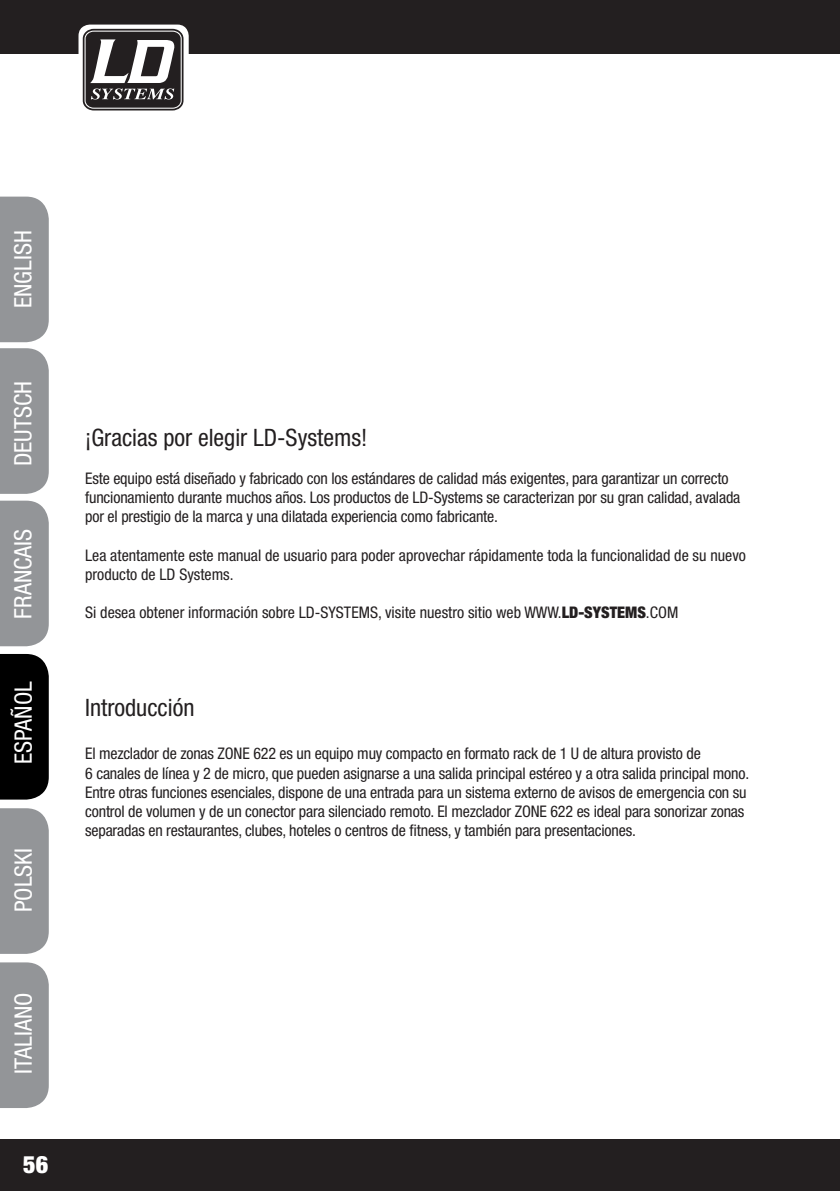
<style>
.page{position:relative;width:840px;height:1191px;background:#fff}
.page>*{position:absolute;margin:0;border:0;box-sizing:border-box;transform-origin:0 0}
.t1{font:condensed 24px "Helvetica Neue LT Std";color:#fff}
.t2{font:condensed 24px "Helvetica Neue LT Pro";color:#231f20}
.t3{font:900 condensed 24px "Helvetica Neue LT Std";color:#fff}
.t4{font:condensed 16px/19.2px "Helvetica Neue LT Pro";letter-spacing:-.01em;color:#231f20}
.s1{font-weight:900}
</style>
<div class="page">
<div style="left:0;top:1138px;width:839px;height:53px;background:#231f20"></div>
<div style="left:0;top:0;width:839px;height:54px;background:#231f20"></div>
<svg style="left:78px;top:25px;width:111px;height:91px"></svg>
<svg style="left:83px;top:29px;width:100px;height:81px"></svg>
<div style="left:0;top:348px;width:49px;height:146px;background:#939598"></div>
<div style="left:0;top:197px;width:49px;height:145px;background:#939598"></div>
<div style="left:0;top:654px;width:49px;height:145px;background:#000"></div>
<div style="left:0;top:500px;width:49px;height:146px;background:#939598"></div>
<div style="left:0;top:808px;width:49px;height:146px;background:#939598"></div>
<div style="left:0;top:962px;width:49px;height:146px;background:#939598"></div>
<h1 class="t1" style="left:9px;top:308px;width:79px;rotate:-90deg">ENGLISH</h1>
<h1 class="t1" style="left:9px;top:466px;width:87px;rotate:-90deg">DEUTSCH</h1>
<h1 class="t1" style="left:9px;top:618px;width:91px;rotate:-90deg">FRANCAIS</h1>
<h1 class="t1" style="left:9px;top:764px;width:83px;rotate:-90deg">español</h1>
<h1 class="t1" style="left:9px;top:905px;width:91px;rotate:-90deg">FRANCAIS</h1>
<h1 class="t1" style="left:9px;top:912px;width:66px;rotate:-90deg">POLSKI</h1>
<h1 class="t1" style="left:9px;top:1078px;width:91px;rotate:-90deg">FRANCAIS</h1>
<h1 class="t1" style="left:9px;top:1073px;width:80px;rotate:-90deg">ITALIANO</h1>
<h1 class="t3" style="left:23px;top:1149px;width:26px">56</h1>
<h1 class="t2" style="left:85px;top:423px;width:283px">¡Gracias por elegir LD-Systems!</h1>
<p class="t4" style="left:85px;top:468px;width:656px">Este equipo está diseñado y fabricado con los estándares de calidad más exigentes, para garantizar un correcto funcionamiento durante muchos años. Los productos de LD-Systems se caracterizan por su gran calidad, avalada por el prestigio de la marca y una dilatada experiencia como fabricante.</p>
<p class="t4" style="left:85px;top:545px;width:662px">Lea atentamente este manual de usuario para poder aprovechar rápidamente toda la funcionalidad de su nuevo producto de LD Systems.</p>
<p class="t4" style="left:85px;top:603px;width:594px">Si desea obtener información sobre LD-SYSTEMS, visite nuestro sitio web WWW.<span class="s1">LD-SYSTEMS</span>.COM</p>
<h1 class="t2" style="left:85px;top:693px;width:111px">Introducción</h1>
<p class="t4" style="left:85px;top:744px;width:665px">El mezclador de zonas ZONE 622 es un equipo muy compacto en formato rack de 1 U de altura provisto de<br>6 canales de línea y 2 de micro, que pueden asignarse a una salida principal estéreo y a otra salida principal mono.<br>Entre otras funciones esenciales, dispone de una entrada para un sistema externo de avisos de emergencia con su control de volumen y de un conector para silenciado remoto. El mezclador ZONE 622 es ideal para sonorizar zonas separadas en restaurantes, clubes, hoteles o centros de fitness, y también para presentaciones.</p>
</div>
